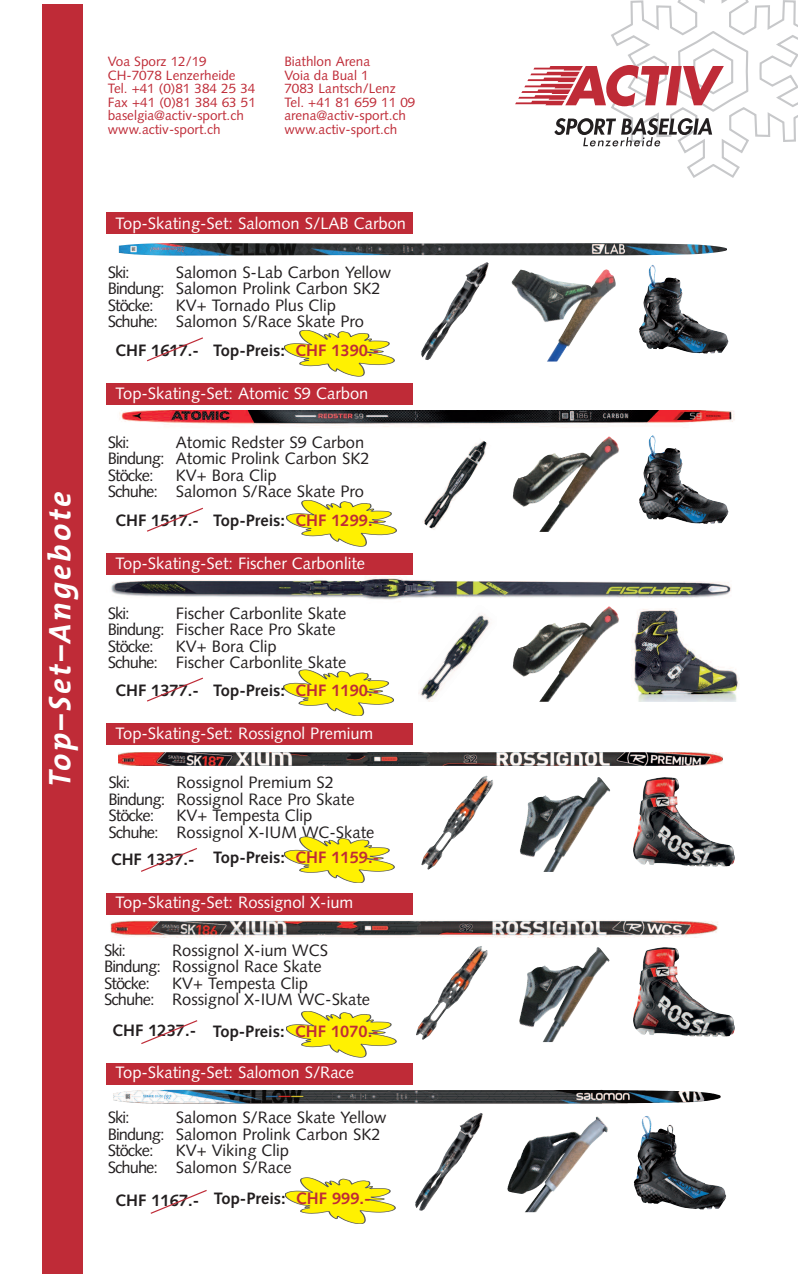
<style>
.page{position:relative;width:808px;height:1276px;background:#fff}
.page>*{position:absolute;margin:0;border:0;box-sizing:border-box;transform-origin:0 0}
.t1{font:italic 700 31.5px "The Mix";letter-spacing:.09em;color:#fff}
.t2{font:16.5px/16.5px "Syntax";color:#231f20}
.t3{font:16.5px "Syntax";color:#fff}
.t4{font:700 16.5px "Syntax";color:#231f20}
.t5{font:13.5px/13.5px "Syntax";color:#bf2b37}
.s1{color:#bf2b37}
</style>
<div class="page">
<div style="left:43px;top:5px;width:40px;height:1268px;background:#bf2b37"></div>
<div style="left:106px;top:213px;width:306px;height:21px;background:#bf2b37"></div>
<img style="left:641px;top:265px;width:87px;height:88px">
<img style="left:421px;top:262px;width:68px;height:98px">
<img style="left:421px;top:776px;width:73px;height:93px">
<img style="left:511px;top:269px;width:105px;height:92px">
<svg style="left:147px;top:337px;width:56px;height:25px"></svg>
<div style="left:106px;top:1063px;width:306px;height:22px;background:#bf2b37"></div>
<img style="left:642px;top:1116px;width:84px;height:93px">
<img style="left:113px;top:1089px;width:608px;height:14px">
<svg style="left:150px;top:1190px;width:57px;height:24px"></svg>
<svg style="left:515px;top:0;width:282px;height:178px"></svg>
<img style="left:119px;top:243px;width:608px;height:13px">
<div style="left:106px;top:383px;width:306px;height:21px;background:#bf2b37"></div>
<img style="left:641px;top:435px;width:87px;height:89px">
<img style="left:422px;top:441px;width:65px;height:89px">
<img style="left:512px;top:436px;width:107px;height:96px">
<svg style="left:147px;top:507px;width:56px;height:25px"></svg>
<img style="left:119px;top:411px;width:616px;height:16px">
<div style="left:106px;top:553px;width:306px;height:21px;background:#bf2b37"></div>
<img style="left:632px;top:608px;width:107px;height:94px">
<img style="left:418px;top:613px;width:72px;height:88px">
<img style="left:512px;top:606px;width:107px;height:96px">
<svg style="left:147px;top:677px;width:56px;height:25px"></svg>
<img style="left:111px;top:576px;width:620px;height:24px">
<div style="left:106px;top:723px;width:306px;height:21px;background:#bf2b37"></div>
<img style="left:633px;top:777px;width:102px;height:89px">
<img style="left:118px;top:752px;width:605px;height:13px">
<img style="left:520px;top:777px;width:91px;height:95px">
<svg style="left:141px;top:848px;width:56px;height:24px"></svg>
<div style="left:106px;top:893px;width:306px;height:21px;background:#bf2b37"></div>
<img style="left:633px;top:947px;width:102px;height:90px">
<img style="left:110px;top:920px;width:608px;height:18px">
<img style="left:519px;top:947px;width:91px;height:95px">
<img style="left:507px;top:1116px;width:101px;height:96px">
<svg style="left:141px;top:1020px;width:57px;height:24px"></svg>
<img style="left:416px;top:946px;width:72px;height:94px">
<img style="left:415px;top:1113px;width:68px;height:97px">
<svg style="left:284px;top:330px;width:110px;height:46px"></svg>
<svg style="left:286px;top:500px;width:110px;height:46px"></svg>
<svg style="left:284px;top:670px;width:110px;height:46px"></svg>
<svg style="left:284px;top:837px;width:110px;height:46px"></svg>
<svg style="left:286px;top:1011px;width:110px;height:46px"></svg>
<svg style="left:285px;top:1177px;width:110px;height:46px"></svg>
<p class="t5" style="left:108px;top:56px;width:150px">Voa Sporz 12/19<br>CH-7078 Lenzerheide<br>Tel. +41 (0)81 384 25 34<br>Fax +41 (0)81 384 63 51 baselgia@activ-sport.ch www.activ-sport.ch</p>
<p class="t5" style="left:284px;top:56px;width:133px">Biathlon Arena<br>Voia da Bual 1<br>7083 Lantsch/Lenz<br>Tel. +41 81 659 11 09 arena@activ-sport.ch www.activ-sport.ch</p>
<h1 class="t1" style="left:49px;top:787px;width:296px;rotate:-90deg">Top–Set–Angebote</h1>
<p class="t3" style="left:116px;top:216px;width:292px">Top-Skating-Set: Salomon S/LAB Carbon</p>
<p class="t2" style="left:108px;top:265px;width:23px">Ski:</p>
<p class="t2" style="left:108px;top:265px;width:285px;text-indent:68px">Salomon S-Lab Carbon Yellow<br>Bindung: Salomon Prolink Carbon SK2<br>Stöcke:</p>
<p class="t2" style="left:108px;top:298px;width:258px;text-indent:68px">KV+ Tornado Plus Clip<br>Schuhe: Salomon S/Race Skate Pro</p>
<p class="t4" style="left:115px;top:343px;width:85px">CHF 1617.-</p>
<p class="t4" style="left:213px;top:343px;width:167px">Top-Preis: <span class="s1">CHF 1390.-</span></p>
<p class="t3" style="left:116px;top:387px;width:254px">Top-Skating-Set: Atomic S9 Carbon</p>
<p class="t2" style="left:108px;top:435px;width:23px">Ski:</p>
<p class="t2" style="left:108px;top:435px;width:263px;text-indent:68px">Atomic Redster S9 Carbon<br>Bindung: Atomic Prolink Carbon SK2<br>Stöcke:</p>
<p class="t2" style="left:108px;top:468px;width:258px;text-indent:68px">KV+ Bora Clip<br>Schuhe: Salomon S/Race Skate Pro</p>
<p class="t4" style="left:115px;top:513px;width:85px">CHF 1517.-</p>
<p class="t3" style="left:116px;top:557px;width:251px">Top-Skating-Set: Fischer Carbonlite</p>
<p class="t2" style="left:108px;top:606px;width:23px">Ski:</p>
<p class="t4" style="left:213px;top:514px;width:167px">Top-Preis: <span class="s1">CHF 1299.-</span></p>
<p class="t2" style="left:108px;top:606px;width:240px;text-indent:68px">Fischer Carbonlite Skate<br>Bindung: Fischer Race Pro Skate<br>Stöcke:</p>
<p class="t2" style="left:108px;top:639px;width:240px;text-align:center">KV+ Bora Clip<br>Schuhe: Fischer Carbonlite Skate</p>
<p class="t4" style="left:115px;top:683px;width:85px">CHF 1377.-</p>
<p class="t3" style="left:116px;top:727px;width:259px">Top-Skating-Set: Rossignol Premium</p>
<p class="t2" style="left:108px;top:775px;width:23px">Ski:</p>
<p class="t4" style="left:213px;top:684px;width:167px">Top-Preis: <span class="s1">CHF 1190.-</span></p>
<p class="t2" style="left:108px;top:775px;width:248px;text-indent:68px">Rossignol Premium S2<br>Bindung: Rossignol Race Pro Skate<br>Stöcke:</p>
<p class="t2" style="left:108px;top:808px;width:268px;text-align:center">KV+ Tempesta Clip<br>Schuhe: Rossignol X-IUM WC-Skate</p>
<p class="t4" style="left:111px;top:852px;width:85px">CHF 1337.-</p>
<p class="t3" style="left:116px;top:895px;width:239px">Top-Skating-Set: Rossignol X-ium</p>
<p class="t2" style="left:104px;top:943px;width:23px">Ski:</p>
<p class="t4" style="left:213px;top:850px;width:167px">Top-Preis: <span class="s1">CHF 1159.-</span></p>
<p class="t2" style="left:104px;top:943px;width:225px;text-indent:68px">Rossignol X-ium WCS<br>Bindung: Rossignol Race Skate<br>Stöcke:</p>
<p class="t2" style="left:104px;top:976px;width:268px;text-align:center">KV+ Tempesta Clip<br>Schuhe: Rossignol X-IUM WC-Skate</p>
<p class="t4" style="left:112px;top:1024px;width:268px">CHF 1237.- Top-Preis: <span class="s1">CHF 1070.-</span></p>
<p class="t3" style="left:116px;top:1066px;width:240px">Top-Skating-Set: Salomon S/Race</p>
<p class="t2" style="left:108px;top:1110px;width:23px">Ski:</p>
<p class="t2" style="left:108px;top:1110px;width:280px;text-indent:68px">Salomon S/Race Skate Yellow<br>Bindung: Salomon Prolink Carbon SK2<br>Stöcke:</p>
<p class="t2" style="left:108px;top:1143px;width:185px;text-align:right">KV+ Viking Clip<br>Schuhe: Salomon S/Race</p>
<p class="t4" style="left:115px;top:1194px;width:85px">CHF 1167.-</p>
<p class="t4" style="left:214px;top:1191px;width:158px">Top-Preis: <span class="s1">CHF 999.-</span></p>
</div>
